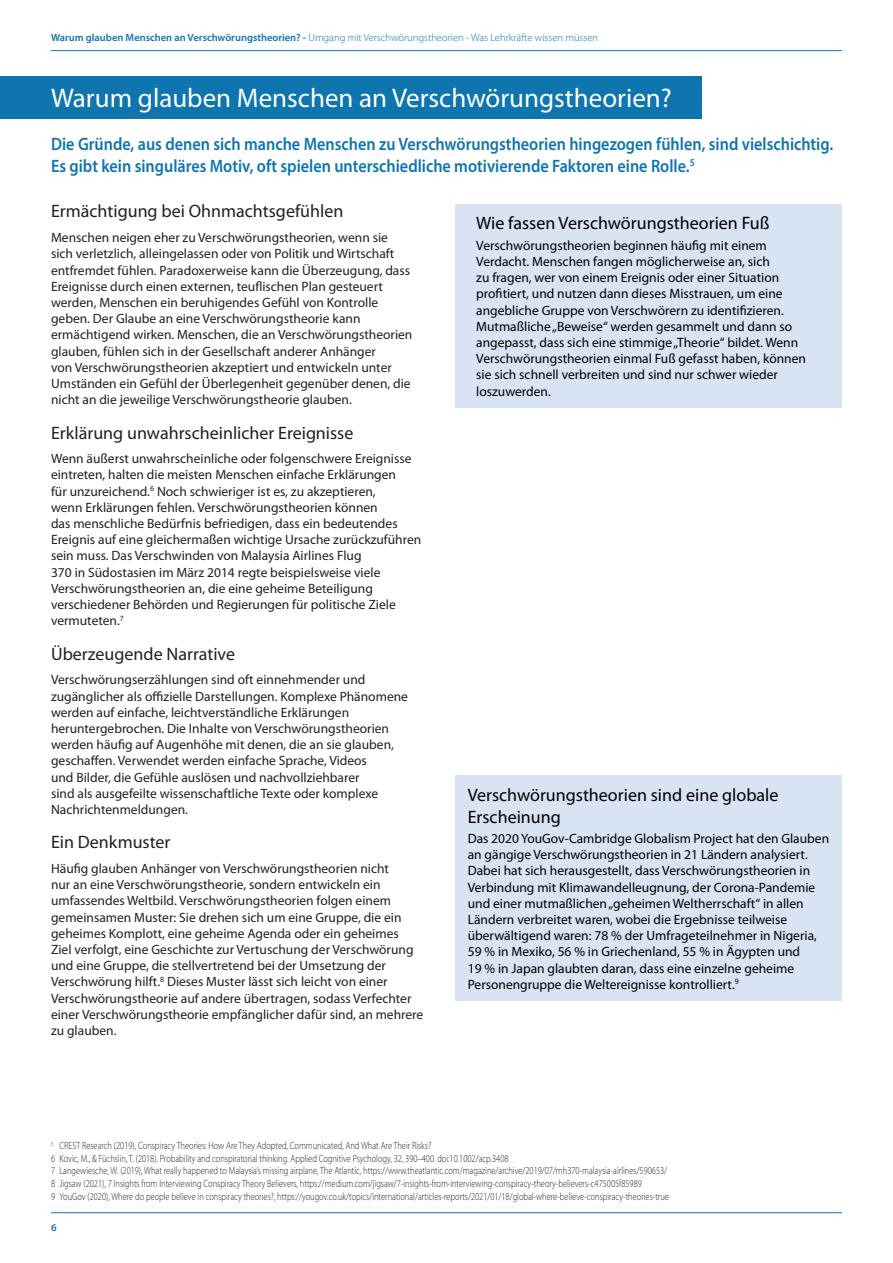
<style>
.page{position:relative;width:893px;height:1263px;background:#fff}
.page>*{position:absolute;margin:0;border:0;box-sizing:border-box;transform-origin:0 0}
.t1{font:27px "Myriad Pro";color:#fff}
.t2{font:600 18px/21.6px "Myriad Pro";color:#0e75ae;scale:.9 1}
.TITRE_3{font:18px "Myriad Pro";color:#231f20}
.t3{font:18px/21.6px "Myriad Pro";color:#000}
.TXT{font:13.5px/16.2px "Myriad Pro";color:#231f20}
.t4{font:13.5px/16.2px "Myriad Pro";color:#000}
.t5{font:300 10.5px "Myriad Pro";color:#231f20;scale:.8 1}
.t6{font:300 10.5px "Myriad Pro";color:#0e75ae}
.t7{font:600 10.5px "Myriad Pro";color:#0e75ae}
.s1{font-weight:600}
</style>
<div class="page">
<hr style="left:51px;top:1212px;width:791px;height:1px;background:#0e75ae">
<div style="left:0;top:76px;width:702px;height:42px;background:#0e75ae"></div>
<div style="left:455px;top:204px;width:387px;height:203px;background:#d8e4f3"></div>
<div style="left:455px;top:775px;width:387px;height:226px;background:#d8e4f3"></div>
<hr style="left:51px;top:50px;width:791px;height:1px;background:#0e75ae">
<p class="t6" style="left:51px;top:32px;width:549px"><span class="s1">Warum glauben Menschen an Verschwörungstheorien? -</span> Umgang mit Verschwörungstheorien - Was Lehrkräfte wissen müssen</p>
<p class="t1" style="left:51px;top:82px;width:622px">Warum glauben Menschen an Verschwörungstheorien?</p>
<p class="t2" style="left:51px;top:133px;width:871px">Die Gründe, aus denen sich manche Menschen zu Verschwörungstheorien hingezogen fühlen, sind vielschichtig.<br>Es gibt kein singuläres Motiv, oft spielen unterschiedliche motivierende Faktoren eine Rolle.<sup>5</sup></p>
<p class="TITRE_3" style="left:51px;top:200px;width:294px">Ermächtigung bei Ohnmachtsgefühlen</p>
<p class="TXT" style="left:51px;top:229px;width:363px">Menschen neigen eher zu Verschwörungstheorien, wenn sie sich verletzlich, alleingelassen oder von Politik und Wirtschaft entfremdet fühlen. Paradoxerweise kann die Überzeugung, dass Ereignisse durch einen externen, teuflischen Plan gesteuert werden, Menschen ein beruhigendes Gefühl von Kontrolle geben. Der Glaube an eine Verschwörungstheorie kann ermächtigend wirken. Menschen, die an Verschwörungstheorien glauben, fühlen sich in der Gesellschaft anderer Anhänger<br>von Verschwörungstheorien akzeptiert und entwickeln unter Umständen ein Gefühl der Überlegenheit gegenüber denen, die nicht an die jeweilige Verschwörungstheorie glauben.</p>
<p class="TITRE_3" style="left:51px;top:421px;width:304px">Erklärung unwahrscheinlicher Ereignisse</p>
<p class="TXT" style="left:51px;top:450px;width:372px">Wenn äußerst unwahrscheinliche oder folgenschwere Ereignisse eintreten, halten die meisten Menschen einfache Erklärungen<br>für unzureichend.<sup>6</sup> Noch schwieriger ist es, zu akzeptieren,<br>wenn Erklärungen fehlen. Verschwörungstheorien können<br>das menschliche Bedürfnis befriedigen, dass ein bedeutendes Ereignis auf eine gleichermaßen wichtige Ursache zurückzuführen sein muss. Das Verschwinden von Malaysia Airlines Flug<br>370 in Südostasien im März 2014 regte beispielsweise viele Verschwörungstheorien an, die eine geheime Beteiligung verschiedener Behörden und Regierungen für politische Ziele vermuteten.<sup>7</sup></p>
<p class="TITRE_3" style="left:51px;top:642px;width:186px">Überzeugende Narrative</p>
<p class="TXT" style="left:51px;top:671px;width:358px">Verschwörungserzählungen sind oft einnehmender und zugänglicher als offizielle Darstellungen. Komplexe Phänomene werden auf einfache, leichtverständliche Erklärungen heruntergebrochen. Die Inhalte von Verschwörungstheorien werden häufig auf Augenhöhe mit denen, die an sie glauben, geschaffen. Verwendet werden einfache Sprache, Videos<br>und Bilder, die Gefühle auslösen und nachvollziehbarer<br>sind als ausgefeilte wissenschaftliche Texte oder komplexe Nachrichtenmeldungen.</p>
<p class="TITRE_3" style="left:51px;top:831px;width:121px">Ein Denkmuster</p>
<p class="TXT" style="left:51px;top:860px;width:374px">Häufig glauben Anhänger von Verschwörungstheorien nicht<br>nur an eine Verschwörungstheorie, sondern entwickeln ein umfassendes Weltbild. Verschwörungstheorien folgen einem gemeinsamen Muster: Sie drehen sich um eine Gruppe, die ein geheimes Komplott, eine geheime Agenda oder ein geheimes<br>Ziel verfolgt, eine Geschichte zur Vertuschung der Verschwörung und eine Gruppe, die stellvertretend bei der Umsetzung der Verschwörung hilft.<sup>8</sup> Dieses Muster lässt sich leicht von einer Verschwörungstheorie auf andere übertragen, sodass Verfechter einer Verschwörungstheorie empfänglicher dafür sind, an mehrere zu glauben.</p>
<p class="t3" style="left:476px;top:212px;width:295px">Wie fassen Verschwörungstheorien Fuß</p>
<p class="t4" style="left:476px;top:237px;width:331px">Verschwörungstheorien beginnen häufig mit einem Verdacht. Menschen fangen möglicherweise an, sich<br>zu fragen, wer von einem Ereignis oder einer Situation profitiert, und nutzen dann dieses Misstrauen, um eine angebliche Gruppe von Verschwörern zu identifizieren.<br>Mutmaßliche „Beweise“ werden gesammelt und dann so angepasst, dass sich eine stimmige „Theorie“ bildet. Wenn Verschwörungstheorien einmal Fuß gefasst haben, können sie sich schnell verbreiten und sind nur schwer wieder loszuwerden.</p>
<p class="t3" style="left:468px;top:784px;width:312px">Verschwörungstheorien sind eine globale<br>Erscheinung</p>
<p class="t4" style="left:468px;top:830px;width:363px">Das 2020 YouGov-Cambridge Globalism Project hat den Glauben an gängige Verschwörungstheorien in 21 Ländern analysiert.<br>Dabei hat sich herausgestellt, dass Verschwörungstheorien in Verbindung mit Klimawandelleugnung, der Corona-Pandemie und einer mutmaßlichen „geheimen Weltherrschaft“ in allen Ländern verbreitet waren, wobei die Ergebnisse teilweise überwältigend waren: 78 % der Umfrageteilnehmer in Nigeria, 59 % in Mexiko, 56 % in Griechenland, 55 % in Ägypten und<br>19 % in Japan glaubten daran, dass eine einzelne geheime Personengruppe die Weltereignisse kontrolliert.<sup>9</sup></p>
<p class="t5" style="left:51px;top:1140px;width:477px"><sup>5</sup> CREST Research (2019), Conspiracy Theories: How Are They Adopted, Communicated, And What Are Their Risks?</p>
<p class="t5" style="left:51px;top:1152px;width:573px">6 Kovic, M., &amp; Füchslin, T. (2018). Probability and conspiratorial thinking. Applied Cognitive Psychology, 32, 390–400. doi:10.1002/acp.3408</p>
<p class="t5" style="left:51px;top:1165px;width:772px">7 Langewiesche, W. (2019), What really happened to Malaysia’s missing airplane, The Atlantic, https://www.theatlantic.com/magazine/archive/2019/07/mh370-malaysia-airlines/590653/</p>
<p class="t5" style="left:51px;top:1178px;width:740px">8 Jigsaw (2021), 7 Insights from Interviewing Conspiracy Theory Believers, https://medium.com/jigsaw/7-insights-from-interviewing-conspiracy-theory-believers-c475005f85989</p>
<p class="t5" style="left:51px;top:1190px;width:774px">9 YouGov (2020), Where do people believe in conspiracy theories?, https://yougov.co.uk/topics/international/articles-reports/2021/01/18/global-where-believe-conspiracy-theories-true</p>
<p class="t7" style="left:51px;top:1220px;width:7px">6</p>
</div>
